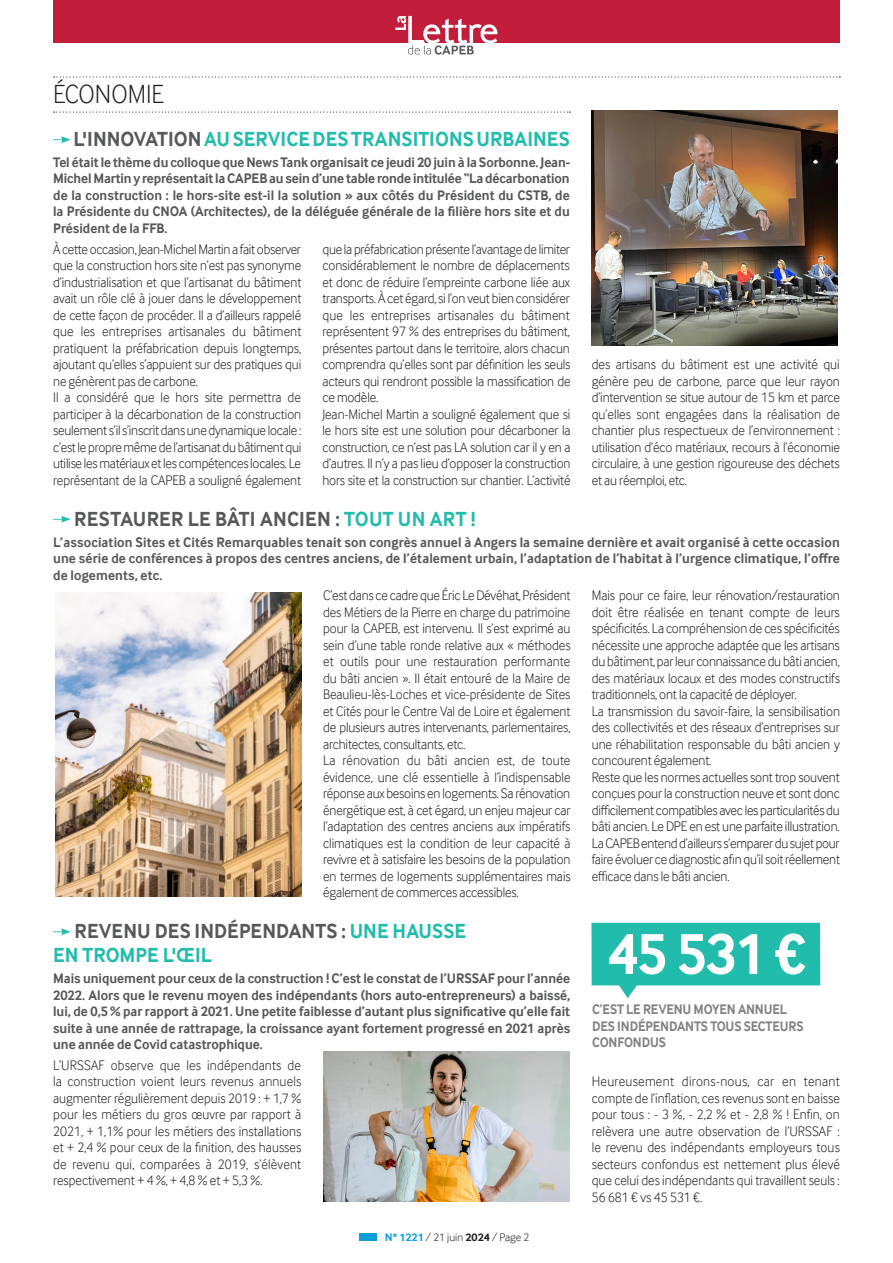
<style>
.page{position:relative;width:893px;height:1263px;background:#fff}
.page>*{position:absolute;margin:0;border:0;box-sizing:border-box;transform-origin:0 0}
.t1{font:700 60px "Inter Face";color:#fff;scale:.94 1}
.Chap_Paraph{font:300 27px "Inter Face";color:#231f20;scale:.94 1}
.Titre_article{font:700 21px/24px "Inter Face";letter-spacing:.01em;color:#57585a;scale:.94 1}
.Titre_article-2{font:700 21px "Inter Face";letter-spacing:.005em;color:#22bcac;scale:.94 1}
.Textes_ok{font:300 14.25px/16.5px "Inter Face";letter-spacing:-.01em;color:#231f20;text-align:justify;scale:.94 1}
.Textes_ok-2{font:700 14.25px/16.5px "Inter Face";color:#57585a;text-align:justify;scale:.94 1}
.t2{font:700 14.25px/16.5px "Inter Face";letter-spacing:-.01em;color:#808285;scale:.9 1}
.t3{font:300 11.25px "Inter Face";color:#231f20}
.s1{color:#57585a}
.s2{color:#22bcac}
.s3{font-weight:700;color:#0c9fdc}
.s4{font-weight:700}
</style>
<div class="page">
<div style="left:53px;top:0;width:787px;height:43px;background:#c21e3c"></div>
<svg style="left:395px;top:16px;width:102px;height:39px"></svg>
<svg style="left:54px;top:76px;width:786px;height:2px"></svg>
<svg style="left:54px;top:112px;width:516px;height:1px"></svg>
<svg style="left:53px;top:136px;width:18px;height:7px"></svg>
<svg style="left:53px;top:516px;width:18px;height:7px"></svg>
<svg style="left:53px;top:928px;width:18px;height:7px"></svg>
<img style="left:591px;top:111px;width:247px;height:234px">
<img style="left:55px;top:592px;width:247px;height:304px">
<img style="left:323px;top:1052px;width:247px;height:150px">
<svg style="left:591px;top:923px;width:229px;height:75px"></svg>
<div style="left:359px;top:1233px;width:17px;height:8px;background:#0c9fdc"></div>
<p class="Chap_Paraph" style="left:53px;top:79px;width:119px">ÉCONOMIE</p>
<p class="Titre_article-2" style="left:73px;top:127px;width:530px"><span class="s1">L'INNOVATION</span> AU SERVICE DES TRANSITIONS URBAINES</p>
<p class="Textes_ok-2" style="left:53px;top:154px;width:552px">Tel était le thème du colloque que News Tank organisait ce jeudi 20 juin à la Sorbonne. Jean-Michel Martin y représentait la CAPEB au sein d’une table ronde intitulée “La décarbonation de la construction : le hors-site est-il la solution » aux côtés du Président du CSTB, de la Présidente du CNOA (Architectes), de la déléguée générale de la filière hors site et du Président de la FFB.</p>
<p class="Textes_ok" style="left:53px;top:241px;width:266px">À cette occasion, Jean-Michel Martin a fait observer que la construction hors site n’est pas synonyme d’industrialisation et que l’artisanat du bâtiment avait un rôle clé à jouer dans le développement de cette façon de procéder. Il a d’ailleurs rappelé que les entreprises artisanales du bâtiment pratiquent la préfabrication depuis longtemps, ajoutant qu’elles s’appuient sur des pratiques qui ne génèrent pas de carbone.</p>
<p class="Textes_ok" style="left:53px;top:389px;width:266px">Il a considéré que le hors site permettra de participer à la décarbonation de la construction seulement s’il s’inscrit dans une dynamique locale : c’est le propre même de l’artisanat du bâtiment qui utilise les matériaux et les compétences locales. Le représentant de la CAPEB a souligné également</p>
<p class="Textes_ok" style="left:322px;top:241px;width:265px">que la préfabrication présente l’avantage de limiter considérablement le nombre de déplacements et donc de réduire l’empreinte carbone liée aux transports. À cet égard, si l’on veut bien considérer que les entreprises artisanales du bâtiment représentent 97 % des entreprises du bâtiment, présentes partout dans le territoire, alors chacun comprendra qu’elles sont par définition les seuls acteurs qui rendront possible la massification de ce modèle.</p>
<p class="Textes_ok" style="left:322px;top:406px;width:265px">Jean-Michel Martin a souligné également que si le hors site est une solution pour décarboner la construction, ce n’est pas LA solution car il y en a d’autres. Il n’y a pas lieu d’opposer la construction hors site et la construction sur chantier. L’activité</p>
<p class="Textes_ok" style="left:592px;top:356px;width:266px">des artisans du bâtiment est une activité qui génère peu de carbone, parce que leur rayon d’intervention se situe autour de 15 km et parce qu’elles sont engagées dans la réalisation de chantier plus respectueux de l’environnement : utilisation d’éco matériaux, recours à l’économie circulaire, à une gestion rigoureuse des déchets et au réemploi, etc.</p>
<p class="Titre_article" style="left:74px;top:507px;width:428px">RESTAURER LE BÂTI ANCIEN : <span class="s2">TOUT UN ART !</span></p>
<p class="Textes_ok-2" style="left:53px;top:533px;width:838px">L’association Sites et Cités Remarquables tenait son congrès annuel à Angers la semaine dernière et avait organisé à cette occasion une série de conférences à propos des centres anciens, de l’étalement urbain, l’adaptation de l’habitat à l’urgence climatique, l’offre de logements, etc.</p>
<p class="Textes_ok" style="left:323px;top:587px;width:265px">C’est dans ce cadre que Éric Le Dévéhat, Président des Métiers de la Pierre en charge du patrimoine pour la CAPEB, est intervenu. Il s’est exprimé au sein d’une table ronde relative aux « méthodes et outils pour une restauration performante du bâti ancien ». Il était entouré de la Maire de Beaulieu-lès-Loches et vice-présidente de Sites et Cités pour le Centre Val de Loire et également de plusieurs autres intervenants, parlementaires, architectes, consultants, etc.</p>
<p class="Textes_ok" style="left:323px;top:752px;width:265px">La rénovation du bâti ancien est, de toute évidence, une clé essentielle à l’indispensable réponse aux besoins en logements. Sa rénovation énergétique est, à cet égard, un enjeu majeur car l’adaptation des centres anciens aux impératifs climatiques est la condition de leur capacité à revivre et à satisfaire les besoins de la population en termes de logements supplémentaires mais également de commerces accessibles.</p>
<p class="Textes_ok" style="left:592px;top:587px;width:265px">Mais pour ce faire, leur rénovation/restauration doit être réalisée en tenant compte de leurs spécificités. La compréhension de ces spécificités nécessite une approche adaptée que les artisans du bâtiment, par leur connaissance du bâti ancien, des matériaux locaux et des modes constructifs traditionnels, ont la capacité de déployer.</p>
<p class="Textes_ok" style="left:592px;top:703px;width:266px">La transmission du savoir-faire, la sensibilisation des collectivités et des réseaux d’entreprises sur une réhabilitation responsable du bâti ancien y concourent également.</p>
<p class="Textes_ok" style="left:592px;top:769px;width:266px">Reste que les normes actuelles sont trop souvent conçues pour la construction neuve et sont donc difficilement compatibles avec les particularités du bâti ancien. Le DPE en est une parfaite illustration.<br>La CAPEB entend d’ailleurs s’emparer du sujet pour faire évoluer ce diagnostic afin qu’il soit réellement efficace dans le bâti ancien.</p>
<p class="Titre_article" style="left:53px;top:919px;width:441px;text-indent:21px">REVENU DES INDÉPENDANTS : <span class="s2">UNE HAUSSE<br>EN TROMPE L'ŒIL</span></p>
<p class="Textes_ok-2" style="left:53px;top:970px;width:552px">Mais uniquement pour ceux de la construction ! C’est le constat de l’URSSAF pour l’année 2022. Alors que le revenu moyen des indépendants (hors auto-entrepreneurs) a baissé, lui, de 0,5 % par rapport à 2021. Une petite faiblesse d’autant plus significative qu’elle fait suite à une année de rattrapage, la croissance ayant fortement progressé en 2021 après une année de Covid catastrophique.</p>
<p class="Textes_ok" style="left:53px;top:1057px;width:266px">L’URSSAF observe que les indépendants de la construction voient leurs revenus annuels augmenter régulièrement depuis 2019 : + 1,7 % pour les métiers du gros œuvre par rapport à 2021, + 1,1% pour les métiers des installations et + 2,4 % pour ceux de la finition, des hausses de revenu qui, comparées à 2019, s’élèvent respectivement + 4 %, + 4,8 % et + 5,3 %.</p>
<p class="t3" style="left:385px;top:1231px;width:146px"><span class="s3">N° 1221</span> / 21 juin <span class="s4">2024</span> / Page 2</p>
<p class="t1" style="left:608px;top:919px;width:211px">45 531 €</p>
<p class="t2" style="left:592px;top:1001px;width:236px">C’EST LE REVENU MOYEN ANNUEL<br>DES INDÉPENDANTS TOUS SECTEURS<br>CONFONDUS</p>
<p class="Textes_ok" style="left:592px;top:1073px;width:265px">Heureusement dirons-nous, car en tenant compte de l’inflation, ces revenus sont en baisse pour tous : - 3 %, - 2,2 % et - 2,8 % ! Enfin, on relèvera une autre observation de l’URSSAF : le revenu des indépendants employeurs tous secteurs confondus est nettement plus élevé que celui des indépendants qui travaillent seuls :<br>56 681 € vs 45 531 €.</p>
</div>
